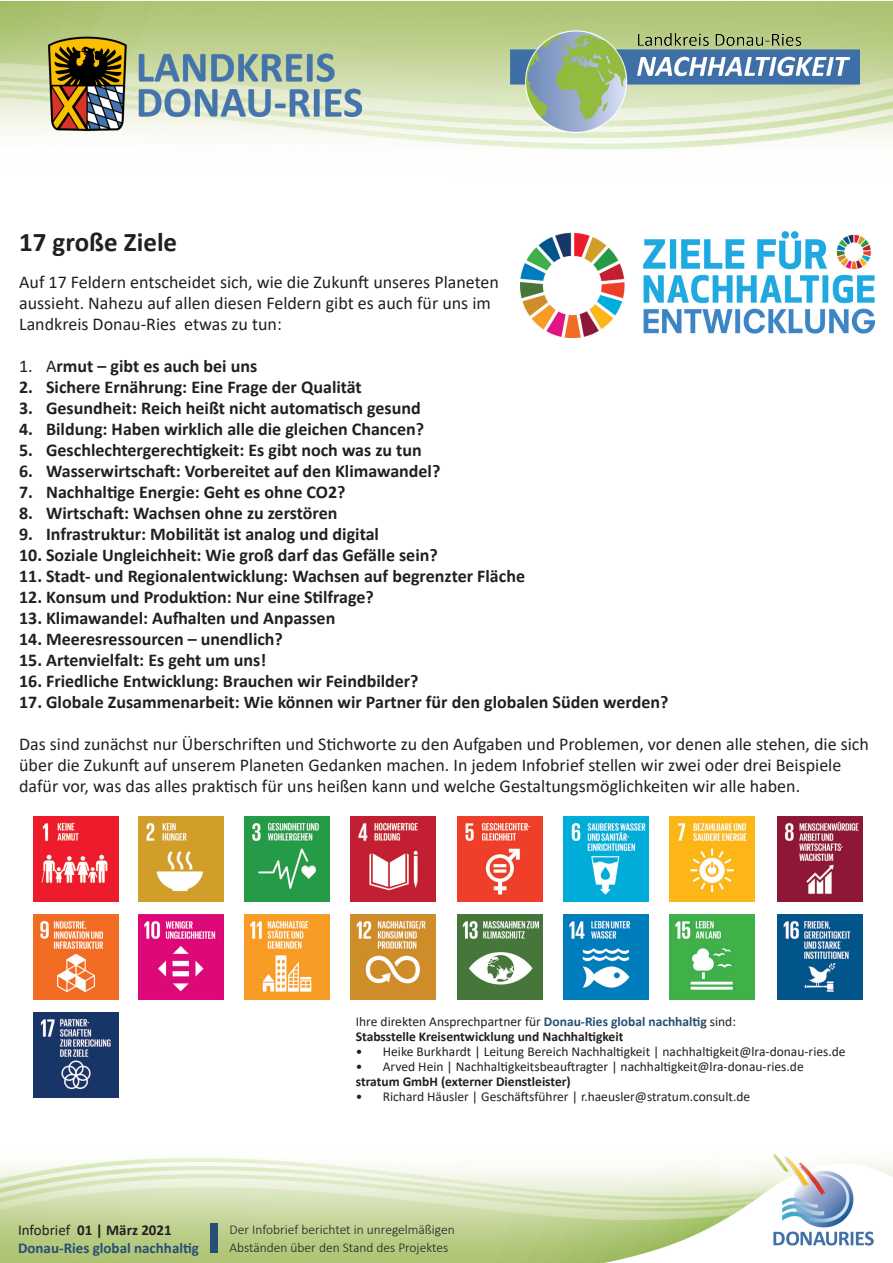
<style>
.page{position:relative;width:893px;height:1263px;background:#fff}
.page>*{position:absolute;margin:0;border:0;box-sizing:border-box;transform-origin:0 0}
.t1{font:700 27px "Calibri";color:#231f20}
.t2{font:700 18px "Calibri";color:#231f20}
.t3{font:18px/21px "Calibri";color:#231f20}
.t4{font:700 15px "Calibri";color:#264e76}
.t5{font:700 15px "Calibri";color:#231f20}
.t6{font:13.5px "Calibri";color:#231f20}
.t7{font:700 13.5px "Calibri";color:#231f20}
.t8{font:300 13.5px "Calibri";color:#231f20}
.s1{font-weight:400}
.s2{font-weight:700;color:#264e76}
</style>
<div class="page">
<img style="left:0;top:1px;width:893px;height:337px">
<img style="left:510px;top:31px;width:349px;height:102px">
<img style="left:49px;top:22px;width:313px;height:119px">
<img style="left:0;top:1154px;width:893px;height:109px">
<img style="left:520px;top:231px;width:354px;height:106px">
<img style="left:777px;top:817px;width:85px;height:85px">
<img style="left:244px;top:915px;width:86px;height:85px">
<img style="left:351px;top:915px;width:85px;height:85px">
<img style="left:670px;top:915px;width:85px;height:85px">
<img style="left:777px;top:915px;width:85px;height:85px">
<img style="left:33px;top:1012px;width:85px;height:85px">
<img style="left:138px;top:817px;width:85px;height:85px">
<img style="left:244px;top:817px;width:86px;height:85px">
<img style="left:351px;top:817px;width:85px;height:85px">
<img style="left:33px;top:817px;width:85px;height:85px">
<img style="left:563px;top:817px;width:85px;height:85px">
<img style="left:670px;top:817px;width:85px;height:85px">
<img style="left:457px;top:817px;width:85px;height:85px">
<img style="left:33px;top:915px;width:85px;height:85px">
<img style="left:563px;top:915px;width:85px;height:85px">
<img style="left:457px;top:915px;width:85px;height:85px">
<img style="left:138px;top:915px;width:85px;height:85px">
<div style="left:210px;top:1224px;width:8px;height:29px;background:#264e76"></div>
<p class="t1" style="left:19px;top:223px;width:160px">17 große Ziele</p>
<p class="t3" style="left:19px;top:271px;width:481px">Auf 17 Feldern entscheidet sich, wie die Zukunft unseres Planeten aussieht. Nahezu auf allen diesen Feldern gibt es auch für uns im<br>Landkreis Donau-Ries etwas zu tun:</p>
<p class="t2" style="left:19px;top:353px;width:240px"><span class="s1">1. A</span>rmut – gibt es auch bei uns</p>
<p class="t2" style="left:19px;top:374px;width:344px">2. Sichere Ernährung: Eine Frage der Qualität</p>
<p class="t2" style="left:19px;top:395px;width:403px">3. Gesundheit: Reich heißt nicht automatisch gesund</p>
<p class="t2" style="left:19px;top:416px;width:407px">4. Bildung: Haben wirklich alle die gleichen Chancen?</p>
<p class="t2" style="left:19px;top:437px;width:404px">5. Geschlechtergerechtigkeit: Es gibt noch was zu tun</p>
<p class="t2" style="left:19px;top:458px;width:423px">6. Wasserwirtschaft: Vorbereitet auf den Klimawandel?</p>
<p class="t2" style="left:19px;top:479px;width:328px">7. Nachhaltige Energie: Geht es ohne CO2?</p>
<p class="t2" style="left:19px;top:500px;width:320px">8. Wirtschaft: Wachsen ohne zu zerstören</p>
<p class="t2" style="left:19px;top:521px;width:361px">9. Infrastruktur: Mobilität ist analog und digital</p>
<p class="t2" style="left:19px;top:542px;width:420px">10. Soziale Ungleichheit: Wie groß darf das Gefälle sein?</p>
<p class="t2" style="left:19px;top:563px;width:507px">11. Stadt- und Regionalentwicklung: Wachsen auf begrenzter Fläche</p>
<p class="t2" style="left:19px;top:584px;width:356px">12. Konsum und Produktion: Nur eine Stilfrage?</p>
<p class="t2" style="left:19px;top:605px;width:318px">13. Klimawandel: Aufhalten und Anpassen</p>
<p class="t2" style="left:19px;top:626px;width:265px">14. Meeresressourcen – unendlich?</p>
<p class="t2" style="left:19px;top:647px;width:249px">15. Artenvielfalt: Es geht um uns!</p>
<p class="t2" style="left:19px;top:668px;width:401px">16. Friedliche Entwicklung: Brauchen wir Feindbilder?</p>
<p class="t2" style="left:19px;top:689px;width:651px">17. Globale Zusammenarbeit: Wie können wir Partner für den globalen Süden werden?</p>
<p class="t3" style="left:19px;top:733px;width:851px">Das sind zunächst nur Überschriften und Stichworte zu den Aufgaben und Problemen, vor denen alle stehen, die sich über die Zukunft auf unserem Planeten Gedanken machen. In jedem Infobrief stellen wir zwei oder drei Beispiele dafür vor, was das alles praktisch für uns heißen kann und welche Gestaltungsmöglichkeiten wir alle haben.</p>
<p class="t6" style="left:356px;top:1012px;width:382px">Ihre direkten Ansprechpartner für <span class="s2">Donau-Ries global nachhaltig</span> sind:</p>
<p class="t7" style="left:356px;top:1027px;width:269px">Stabsstelle Kreisentwicklung und Nachhaltigkeit</p>
<p class="t6" style="left:356px;top:1042px;width:491px">• Heike Burkhardt | Leitung Bereich Nachhaltigkeit | nachhaltigkeit@lra-donau-ries.de</p>
<p class="t6" style="left:356px;top:1057px;width:449px">• Arved Hein | Nachhaltigkeitsbeauftragter | nachhaltigkeit@lra-donau-ries.de</p>
<p class="t7" style="left:356px;top:1072px;width:217px">stratum GmbH (externer Dienstleister)</p>
<p class="t6" style="left:356px;top:1087px;width:396px">• Richard Häusler | Geschäftsführer | r.haeusler@stratum.consult.de</p>
<p class="t5" style="left:18px;top:1219px;width:155px"><span class="s1">Infobrief</span> 01 | März 2021</p>
<p class="t4" style="left:18px;top:1237px;width:182px">Donau-Ries global nachhaltig</p>
<p class="t8" style="left:230px;top:1221px;width:227px">Der Infobrief berichtet in unregelmäßigen</p>
<p class="t8" style="left:230px;top:1239px;width:220px">Abständen über den Stand des Projektes</p>
</div>
